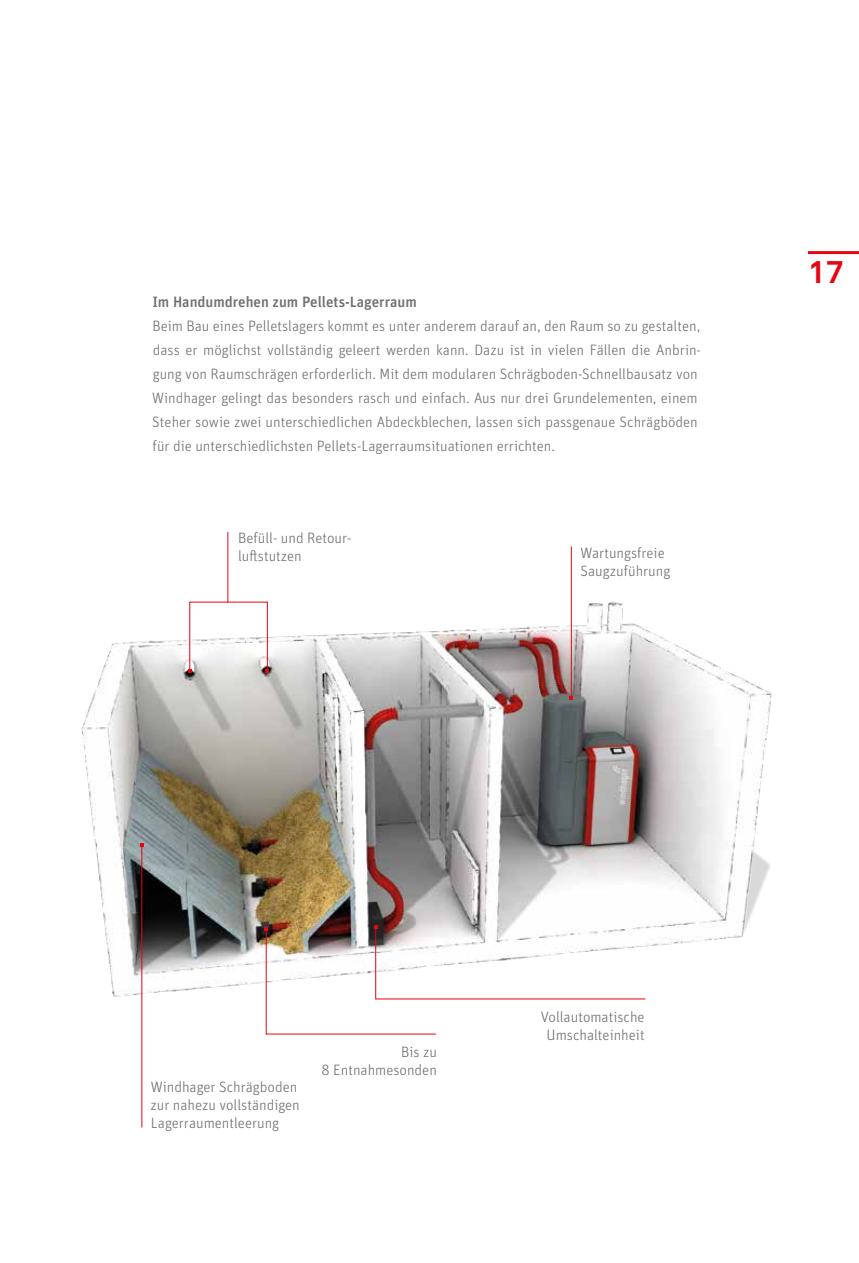
<style>
.page{position:relative;width:859px;height:1263px;background:#fff}
.page>*{position:absolute;margin:0;border:0;box-sizing:border-box;transform-origin:0 0}
.t1{font:700 31.5px "Akkurat Pro";color:#e30613}
.t2{font:300 15px/18px "Unit OT";color:#706f6f}
.t3{font:500 15px "Unit OT";color:#706f6f}
</style>
<div class="page">
<img style="left:81px;top:548px;width:691px;height:540px">
<svg style="left:265px;top:925px;width:381px;height:110px"></svg>
<hr style="left:571px;top:546px;width:1px;height:152px;background:#e30613">
<hr style="left:227px;top:532px;width:1px;height:70px;background:#e30613">
<hr style="left:141px;top:845px;width:1px;height:282px;background:#e30613">
<hr style="left:808px;top:251px;width:51px;height:3px;background:#e30613">
<p class="t3" style="left:152px;top:292px;width:266px">Im Handumdrehen zum Pellets-Lagerraum</p>
<p class="t2" style="left:152px;top:314px;width:550px;line-height:24px">Beim Bau eines Pelletslagers kommt es unter anderem darauf an, den Raum so zu gestalten, dass er möglichst vollständig geleert werden kann. Dazu ist in vielen Fällen die Anbrin&shy;gung von Raumschrägen erforderlich. Mit dem modularen Schrägboden-Schnellbausatz von Windhager gelingt das besonders rasch und einfach. Aus nur drei Grundelementen, einem Steher sowie zwei unterschiedlichen Abdeckblechen, lassen sich passgenaue Schrägböden für die unterschiedlichsten Pellets-Lagerraumsituationen errichten.</p>
<p class="t2" style="left:238px;top:529px;width:115px">Befüll- und Retour&shy;luftstutzen</p>
<p class="t2" style="left:580px;top:544px;width:91px">Wartungsfreie<br>Saugzuführung</p>
<h1 class="t1" style="left:808px;top:253px;width:37px">17</h1>
<p class="t2" style="left:150px;top:1078px;width:151px">Windhager Schrägboden zur nahezu vollständigen<br>Lagerraumentleerung</p>
<p class="t2" style="left:322px;top:1043px;width:117px;text-align:right">Bis zu<br>8 Entnahmesonden</p>
<p class="t2" style="left:541px;top:1008px;width:105px;text-align:center">Vollautomatische<br>Umschalteinheit</p>
</div>
